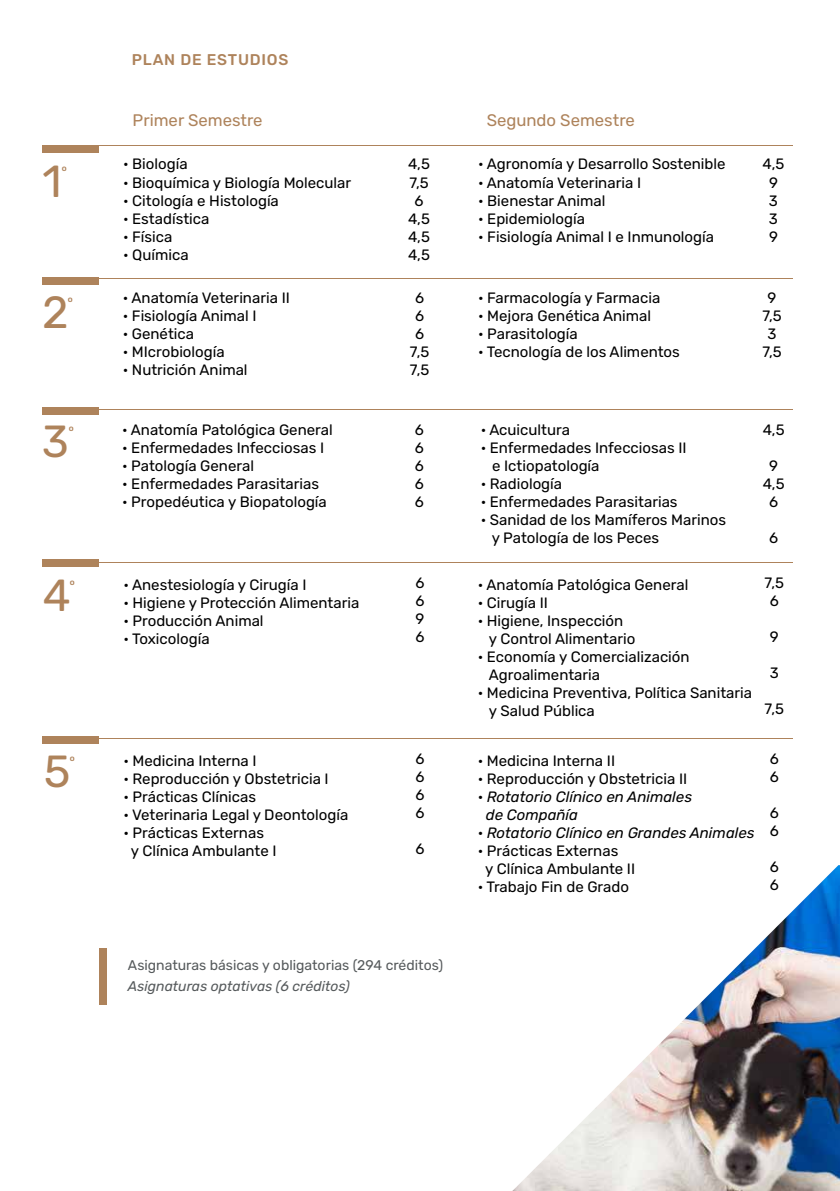
<style>
.page{position:relative;width:840px;height:1191px;background:#fff}
.page>*{position:absolute;margin:0;border:0;box-sizing:border-box;transform-origin:0 0}
.t1{font:44.8px "Rubik";color:#ae835b}
.t2{font:16.8px "Rubik";color:#ae835b}
.t3{font:500 15.6px "Rubik";letter-spacing:.05em;color:#ae835b}
.t4{font:15px/18px "Rubik";color:#000}
.t5{font:italic 15px "Rubik";color:#000}
.t6{font:14px "Rubik";color:#565a5c}
.t7{font:italic 14px "Rubik";color:#565a5c}
.t8{font:500 8.4px "Rubik";color:#ae835b}
.s1{font-style:normal}
</style>
<div class="page">
<img style="left:512px;top:865px;width:327px;height:326px">
<div style="left:42px;top:145px;width:57px;height:8px;background:#ae835b"></div>
<hr style="left:99px;top:146px;width:693px;height:1px;background:#ae835b">
<div style="left:42px;top:407px;width:57px;height:8px;background:#ae835b"></div>
<div style="left:42px;top:277px;width:57px;height:7px;background:#ae835b"></div>
<hr style="left:99px;top:278px;width:693px;height:1px;background:#ae835b">
<hr style="left:99px;top:409px;width:693px;height:1px;background:#ae835b">
<div style="left:42px;top:560px;width:57px;height:7px;background:#ae835b"></div>
<hr style="left:99px;top:562px;width:693px;height:1px;background:#ae835b">
<hr style="left:99px;top:738px;width:693px;height:1px;background:#ae835b">
<div style="left:42px;top:736px;width:57px;height:7px;background:#ae835b"></div>
<div style="left:99px;top:948px;width:8px;height:57px;background:#ae835b"></div>
<p class="t3" style="left:132px;top:51px;width:158px">PLAN DE ESTUDIOS</p>
<h1 class="t1" style="left:43px;top:156px;width:21px">1</h1>
<p class="t8" style="left:62px;top:163px;width:6px">o</p>
<h1 class="t1" style="left:42px;top:287px;width:28px">2</h1>
<p class="t8" style="left:68px;top:294px;width:6px">o</p>
<h1 class="t1" style="left:42px;top:416px;width:28px">3</h1>
<p class="t8" style="left:69px;top:423px;width:6px">o</p>
<p class="t2" style="left:132px;top:111px;width:131px">Primer Semestre</p>
<p class="t2" style="left:486px;top:111px;width:150px">Segundo Semestre</p>
<p class="t4" style="left:123px;top:156px;width:229px">· Biología<br>· Bioquímica y Biología Molecular · Citología e Histología<br>· Estadística<br>· Física<br>· Química</p>
<p class="t4" style="left:408px;top:156px;width:23px;text-align:center">4,5<br>7,5<br>6<br>4,5<br>4,5<br>4,5</p>
<p class="t4" style="left:762px;top:156px;width:23px;text-align:center">4,5<br>9<br>3<br>3<br>9</p>
<p class="t4" style="left:478px;top:156px;width:248px">· Agronomía y Desarrollo Sostenible · Anatomía Veterinaria I<br>· Bienestar Animal<br>· Epidemiología<br>· Fisiología Animal I e Inmunología</p>
<p class="t4" style="left:123px;top:289px;width:168px">· Anatomía Veterinaria II · Fisiología Animal I<br>· Genética<br>· MIcrobiología<br>· Nutrición Animal</p>
<p class="t4" style="left:409px;top:289px;width:21px;text-align:center">6<br>6<br>6<br>7,5<br>7,5</p>
<p class="t4" style="left:761px;top:289px;width:21px;text-align:center">9<br>7,5<br>3<br>7,5</p>
<p class="t4" style="left:478px;top:289px;width:203px">· Farmacología y Farmacia<br>· Mejora Genética Animal<br>· Parasitología<br>· Tecnología de los Alimentos</p>
<p class="t4" style="left:123px;top:421px;width:211px">· Anatomía Patológica General · Enfermedades Infecciosas I · Patología General<br>· Enfermedades Parasitarias<br>· Propedéutica y Biopatología</p>
<p class="t4" style="left:414px;top:421px;width:11px;text-align:justify">6<br>6<br>6<br>6<br>6</p>
<p class="t4" style="left:762px;top:421px;width:23px">4,5</p>
<p class="t4" style="left:481px;top:421px;width:90px">· Acuicultura</p>
<p class="t4" style="left:481px;top:439px;width:207px">· Enfermedades Infecciosas II</p>
<p class="t4" style="left:492px;top:457px;width:109px">e Ictiopatología</p>
<p class="t4" style="left:481px;top:475px;width:83px">· Radiología</p>
<p class="t4" style="left:481px;top:493px;width:198px">· Enfermedades Parasitarias</p>
<p class="t4" style="left:481px;top:511px;width:246px">· Sanidad de los Mamíferos Marinos</p>
<p class="t4" style="left:491px;top:529px;width:169px">y Patología de los Peces</p>
<p class="t4" style="left:762px;top:457px;width:23px;text-align:center">9<br>4,5<br>6</p>
<p class="t4" style="left:768px;top:529px;width:11px">6</p>
<h1 class="t1" style="left:43px;top:570px;width:29px">4</h1>
<p class="t8" style="left:70px;top:577px;width:6px">o</p>
<p class="t4" style="left:124px;top:576px;width:237px">· Anestesiología y Cirugía I<br>· Higiene y Protección Alimentaria · Producción Animal<br>· Toxicología</p>
<p class="t4" style="left:415px;top:574px;width:11px;text-align:justify">6<br>6<br>9<br>6</p>
<p class="t4" style="left:764px;top:574px;width:21px;text-align:center">7,5<br>6</p>
<p class="t4" style="left:478px;top:576px;width:211px">· Anatomía Patológica General</p>
<p class="t4" style="left:478px;top:594px;width:71px">· Cirugía II</p>
<p class="t4" style="left:478px;top:612px;width:146px">· Higiene, Inspección</p>
<p class="t4" style="left:488px;top:630px;width:148px">y Control Alimentario</p>
<p class="t4" style="left:478px;top:648px;width:213px">· Economía y Comercialización</p>
<p class="t4" style="left:488px;top:666px;width:113px">Agroalimentaria</p>
<p class="t4" style="left:478px;top:684px;width:275px">· Medicina Preventiva, Política Sanitaria</p>
<p class="t4" style="left:488px;top:702px;width:107px">y Salud Pública</p>
<p class="t4" style="left:769px;top:628px;width:10px">9</p>
<p class="t4" style="left:769px;top:664px;width:11px">3</p>
<p class="t4" style="left:764px;top:700px;width:21px">7,5</p>
<h1 class="t1" style="left:44px;top:746px;width:28px">5</h1>
<p class="t8" style="left:70px;top:753px;width:6px">o</p>
<p class="t4" style="left:124px;top:752px;width:134px">· Medicina Interna I</p>
<p class="t4" style="left:124px;top:770px;width:206px">· Reproducción y Obstetricia I</p>
<p class="t4" style="left:124px;top:788px;width:133px">· Prácticas Clínicas</p>
<p class="t4" style="left:124px;top:806px;width:226px">· Veterinaria Legal y Deontología</p>
<p class="t4" style="left:124px;top:824px;width:141px">· Prácticas Externas</p>
<p class="t4" style="left:131px;top:842px;width:147px">y Clínica Ambulante I</p>
<p class="t4" style="left:415px;top:750px;width:11px;text-align:justify">6<br>6<br>6<br>6</p>
<p class="t4" style="left:415px;top:840px;width:11px">6</p>
<p class="t6" style="left:128px;top:957px;width:316px">Asignaturas básicas y obligatorias (294 créditos)</p>
<p class="t7" style="left:128px;top:978px;width:223px">Asignaturas optativas (6 créditos)</p>
<p class="t4" style="left:478px;top:752px;width:138px">· Medicina Interna II</p>
<p class="t4" style="left:478px;top:770px;width:210px">· Reproducción y Obstetricia II</p>
<p class="t5" style="left:478px;top:788px;width:215px"><span class="s1">·</span> Rotatorio Clínico en Animales</p>
<p class="t5" style="left:485px;top:806px;width:94px">de Compañía</p>
<p class="t5" style="left:478px;top:824px;width:277px"><span class="s1">·</span> Rotatorio Clínico en Grandes Animales</p>
<p class="t4" style="left:478px;top:842px;width:141px">· Prácticas Externas</p>
<p class="t4" style="left:485px;top:860px;width:151px">y Clínica Ambulante II</p>
<p class="t4" style="left:478px;top:878px;width:152px">· Trabajo Fin de Grado</p>
<p class="t4" style="left:769px;top:750px;width:11px">6<br>6</p>
<p class="t4" style="left:769px;top:804px;width:11px">6<br>6</p>
<p class="t4" style="left:769px;top:858px;width:11px">6<br>6</p>
</div>
